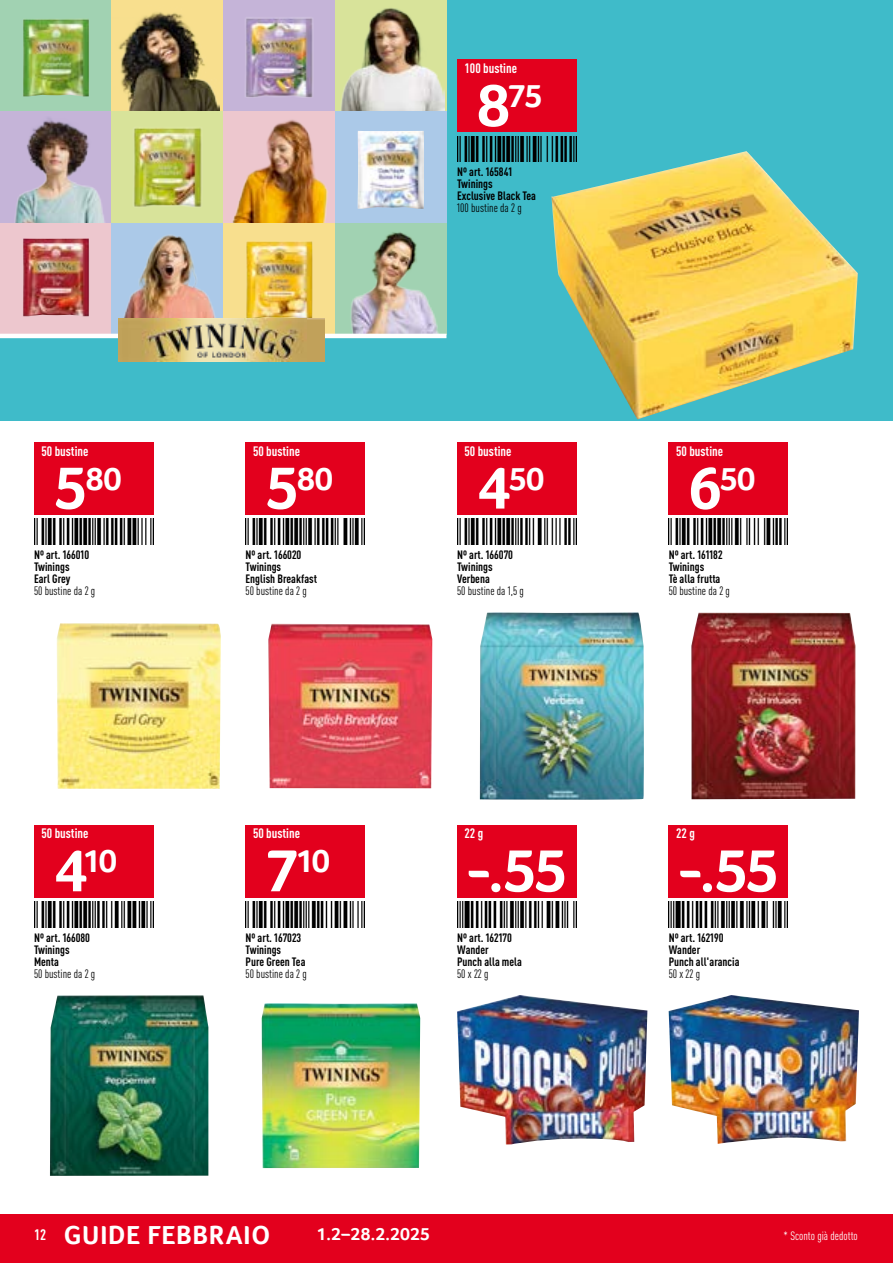
<style>
.page{position:relative;width:893px;height:1263px;background:#fff}
.page>*{position:absolute;margin:0;border:0;box-sizing:border-box;transform-origin:0 0}
.Preis_weiss{font:700 61.5px "Transgourmet";color:#fff}
.Preis_weiss-2{font:700 33.3px "Transgourmet";letter-spacing:-.025em;color:#fff}
.t1{font:700 26.7px "Transgourmet";letter-spacing:.03em;color:#fff}
.t2{font:700 18px "Transgourmet";letter-spacing:.01em;color:#fff}
.Unit_weiss{font:700 condensed 13.5px "DINOT";color:#fff}
.t3{font:700 condensed 12px/12px "DINOT";color:#000}
.t4{font:condensed 12px "DINOT";color:#000}
.t5{font:condensed 12px "DINOT";color:#fff}
.s1{font-size:61.5px}
.s2{font-family:"DINOT";font-stretch:condensed;font-size:15px}
</style>
<div class="page">
<div style="left:0;top:1214px;width:893px;height:49px;background:#e3001d"></div>
<div style="left:0;top:0;width:893px;height:421px;background:#3fbbc9"></div>
<div style="left:0;top:0;width:112px;height:112px;background:#a1d2b2"></div>
<img style="left:23px;top:19px;width:66px;height:77px">
<div style="left:112px;top:0;width:111px;height:112px;background:#f8df8e"></div>
<img style="left:112px;top:12px;width:108px;height:100px">
<div style="left:223px;top:0;width:112px;height:112px;background:#c5b4d8"></div>
<img style="left:234px;top:17px;width:90px;height:95px">
<div style="left:335px;top:0;width:111px;height:112px;background:#d8e39a"></div>
<img style="left:337px;top:8px;width:108px;height:104px">
<div style="left:0;top:112px;width:112px;height:111px;background:#c5b4d8"></div>
<img style="left:15px;top:118px;width:90px;height:105px">
<div style="left:112px;top:112px;width:111px;height:111px;background:#d8e39a"></div>
<img style="left:134px;top:128px;width:68px;height:79px">
<div style="left:223px;top:112px;width:112px;height:111px;background:#edc7ce"></div>
<img style="left:232px;top:120px;width:96px;height:103px">
<div style="left:335px;top:112px;width:111px;height:111px;background:#abc9e8"></div>
<img style="left:358px;top:131px;width:66px;height:78px">
<div style="left:0;top:223px;width:112px;height:112px;background:#edc7ce"></div>
<img style="left:23px;top:238px;width:66px;height:78px">
<div style="left:112px;top:223px;width:111px;height:112px;background:#abc9e8"></div>
<img style="left:113px;top:235px;width:103px;height:99px">
<div style="left:223px;top:223px;width:112px;height:112px;background:#f8df8e"></div>
<img style="left:246px;top:241px;width:67px;height:77px">
<div style="left:335px;top:223px;width:111px;height:112px;background:#a1d2b2"></div>
<img style="left:337px;top:232px;width:108px;height:102px">
<hr style="left:0;top:334px;width:446px;height:4px;background:#fff">
<img style="left:118px;top:318px;width:207px;height:43px">
<img style="left:551px;top:151px;width:307px;height:269px">
<img style="left:57px;top:623px;width:164px;height:166px">
<img style="left:268px;top:624px;width:164px;height:164px">
<img style="left:480px;top:612px;width:164px;height:188px">
<img style="left:691px;top:613px;width:164px;height:186px">
<img style="left:50px;top:995px;width:158px;height:181px">
<img style="left:262px;top:1003px;width:158px;height:165px">
<img style="left:457px;top:995px;width:190px;height:149px">
<img style="left:669px;top:995px;width:190px;height:149px">
<div style="left:457px;top:60px;width:119px;height:72px;background:#e3001d"></div>
<img style="left:457px;top:136px;width:119px;height:26px">
<div style="left:34px;top:442px;width:119px;height:72px;background:#e3001d"></div>
<img style="left:34px;top:519px;width:119px;height:25px">
<div style="left:246px;top:442px;width:119px;height:72px;background:#e3001d"></div>
<img style="left:246px;top:519px;width:119px;height:25px">
<div style="left:457px;top:442px;width:119px;height:72px;background:#e3001d"></div>
<img style="left:457px;top:519px;width:119px;height:25px">
<div style="left:669px;top:442px;width:119px;height:72px;background:#e3001d"></div>
<img style="left:669px;top:519px;width:119px;height:25px">
<div style="left:34px;top:825px;width:119px;height:72px;background:#e3001d"></div>
<img style="left:34px;top:901px;width:119px;height:26px">
<div style="left:246px;top:825px;width:119px;height:72px;background:#e3001d"></div>
<img style="left:246px;top:901px;width:119px;height:26px">
<div style="left:457px;top:825px;width:119px;height:72px;background:#e3001d"></div>
<img style="left:457px;top:901px;width:119px;height:26px">
<div style="left:669px;top:825px;width:119px;height:72px;background:#e3001d"></div>
<img style="left:669px;top:901px;width:119px;height:26px">
<p class="Unit_weiss" style="left:465px;top:60px;width:54px">100 bustine</p>
<p class="Preis_weiss-2" style="left:477px;top:76px;width:67px"><span class="s1">8</span>75</p>
<p class="Unit_weiss" style="left:41px;top:443px;width:49px">50 bustine</p>
<p class="Preis_weiss-2" style="left:54px;top:459px;width:69px"><span class="s1">5</span>80</p>
<p class="t3" style="left:34px;top:548px;width:57px">Nº art. 166010</p>
<p class="t3" style="left:34px;top:560px;width:38px">Twinings<br>Earl Grey</p>
<p class="t4" style="left:34px;top:584px;width:63px">50 bustine da 2 g</p>
<p class="Unit_weiss" style="left:41px;top:825px;width:49px">50 bustine</p>
<p class="Preis_weiss-2" style="left:54px;top:841px;width:65px"><span class="s1">4</span>10</p>
<p class="t3" style="left:34px;top:931px;width:58px">Nº art. 166080</p>
<p class="t3" style="left:34px;top:943px;width:37px">Twinings<br>Menta</p>
<p class="t4" style="left:34px;top:966px;width:63px">50 bustine da 2 g</p>
<p class="Unit_weiss" style="left:253px;top:443px;width:49px">50 bustine</p>
<p class="Preis_weiss-2" style="left:265px;top:459px;width:69px"><span class="s1">5</span>80</p>
<p class="t3" style="left:246px;top:548px;width:57px">Nº art. 166020</p>
<p class="t3" style="left:246px;top:560px;width:73px">Twinings<br>English Breakfast</p>
<p class="t4" style="left:246px;top:584px;width:63px">50 bustine da 2 g</p>
<p class="Unit_weiss" style="left:253px;top:825px;width:49px">50 bustine</p>
<p class="Preis_weiss-2" style="left:265px;top:841px;width:66px"><span class="s1">7</span>10</p>
<p class="t3" style="left:246px;top:931px;width:57px">Nº art. 167023</p>
<p class="t3" style="left:246px;top:943px;width:61px">Twinings<br>Pure Green Tea</p>
<p class="t4" style="left:246px;top:966px;width:63px">50 bustine da 2 g</p>
<p class="t3" style="left:457px;top:166px;width:57px">Nº art. 165841</p>
<p class="t3" style="left:457px;top:178px;width:80px">Twinings<br>Exclusive Black Tea</p>
<p class="t4" style="left:457px;top:201px;width:66px">100 bustine da 2 g</p>
<p class="Unit_weiss" style="left:465px;top:443px;width:49px">50 bustine</p>
<p class="Preis_weiss-2" style="left:477px;top:459px;width:69px"><span class="s1">4</span>50</p>
<p class="t3" style="left:457px;top:548px;width:58px">Nº art. 166070</p>
<p class="t3" style="left:457px;top:560px;width:37px">Twinings<br>Verbena</p>
<p class="t4" style="left:457px;top:584px;width:68px">50 bustine da 1,5 g</p>
<p class="Unit_weiss" style="left:465px;top:825px;width:20px">22 g</p>
<p class="Preis_weiss" style="left:465px;top:834px;width:104px">-.55</p>
<p class="t3" style="left:457px;top:931px;width:56px">Nº art. 162170</p>
<p class="t3" style="left:457px;top:943px;width:66px">Wander<br>Punch alla mela</p>
<p class="t4" style="left:457px;top:966px;width:33px">50 x 22 g</p>
<p class="Unit_weiss" style="left:676px;top:443px;width:49px">50 bustine</p>
<p class="Preis_weiss-2" style="left:688px;top:459px;width:69px"><span class="s1">6</span>50</p>
<p class="t3" style="left:669px;top:548px;width:55px">Nº art. 161182</p>
<p class="t3" style="left:669px;top:560px;width:53px">Twinings<br>Tè alla frutta</p>
<p class="t4" style="left:669px;top:584px;width:63px">50 bustine da 2 g</p>
<p class="Unit_weiss" style="left:676px;top:825px;width:20px">22 g</p>
<p class="Preis_weiss" style="left:676px;top:834px;width:104px">-.55</p>
<p class="t3" style="left:669px;top:931px;width:56px">Nº art. 162190</p>
<p class="t3" style="left:669px;top:943px;width:72px">Wander<br>Punch all'arancia</p>
<p class="t4" style="left:669px;top:966px;width:33px">50 x 22 g</p>
<p class="t1" style="left:34px;top:1220px;width:238px"><span class="s2">12</span> GUIDE FEBBRAIO</p>
<p class="t2" style="left:316px;top:1224px;width:115px">1.2–28.2.2025</p>
<p class="t5" style="left:784px;top:1229px;width:76px">* Sconto già dedotto</p>
</div>
